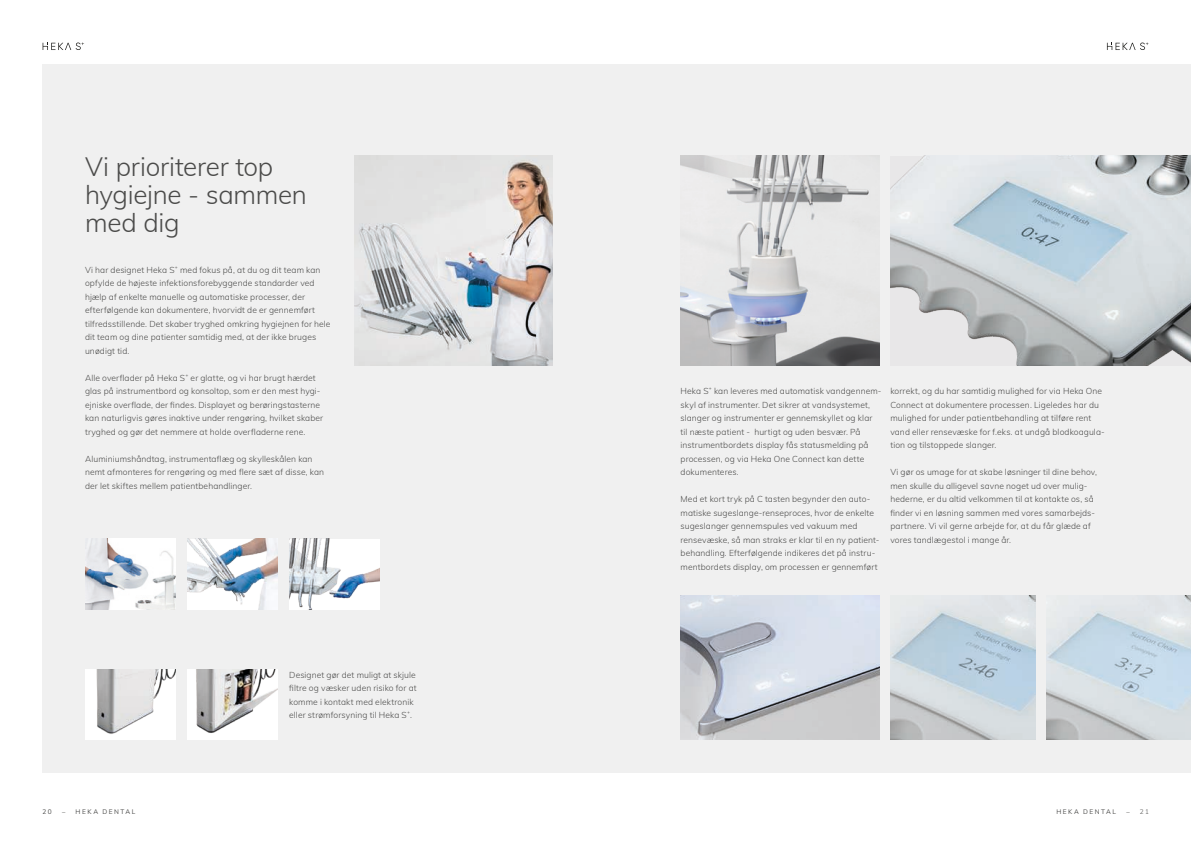
<style>
.page{position:relative;width:1191px;height:842px;background:#fff}
.page>*{position:absolute;margin:0;border:0;box-sizing:border-box;transform-origin:0 0}
.t1{font:300 26px/28px "Mulish";letter-spacing:-.01em;color:#4b4b4a}
.t2{font:300 8.5px/13.5px "Mulish";letter-spacing:.01em;color:#4b4b4a}
.t3{font:6.5px "Mulish";letter-spacing:.23em;color:#4b4b4a}
.t4{font:300 6.5px "Mulish";color:#4b4b4a}
.s1{font-weight:400}
</style>
<div class="page">
<svg style="left:43px;top:43px;width:41px;height:7px"></svg>
<svg style="left:1107px;top:43px;width:41px;height:7px"></svg>
<div style="left:43px;top:64px;width:1148px;height:708px;background:#f0f0f0"></div>
<img style="left:86px;top:669px;width:90px;height:71px">
<img style="left:187px;top:669px;width:91px;height:71px">
<img style="left:289px;top:539px;width:91px;height:70px">
<img style="left:85px;top:539px;width:91px;height:70px">
<img style="left:187px;top:539px;width:91px;height:70px">
<img style="left:1046px;top:595px;width:145px;height:145px">
<img style="left:890px;top:595px;width:145px;height:145px">
<img style="left:354px;top:156px;width:199px;height:210px">
<img style="left:680px;top:156px;width:199px;height:210px">
<img style="left:890px;top:156px;width:301px;height:210px">
<img style="left:680px;top:595px;width:199px;height:145px">
<h1 class="t1" style="left:85px;top:155px;width:223px">Vi prioriterer top hygiejne - sammen med dig</h1>
<p class="t2" style="left:85px;top:264px;width:247px">Vi har designet Heka S<sup>+</sup> med fokus på, at du og dit team kan opfylde de højeste infektionsforebyggende standarder ved hjælp af enkelte manuelle og automatiske processer, der efterfølgende kan dokumentere, hvorvidt de er gennemført tilfredsstillende. Det skaber tryghed omkring hygiejnen for hele dit team og dine patienter samtidig med, at der ikke bruges unødigt tid.</p>
<p class="t2" style="left:85px;top:371px;width:240px">Alle overflader på Heka S<sup>+</sup> er glatte, og vi har brugt hærdet glas på instrumentbord og konsoltop, som er den mest hygi&shy;ejniske overflade, der findes. Displayet og berøringstasterne kan naturligvis gøres inaktive under rengøring, hvilket skaber tryghed og gør det nemmere at holde overfladerne rene.</p>
<p class="t2" style="left:85px;top:452px;width:240px">Aluminiumshåndtag, instrumentaflæg og skylleskålen kan nemt afmonteres for rengøring og med flere sæt af disse, kan der let skiftes mellem patientbehandlinger.</p>
<p class="t2" style="left:289px;top:668px;width:129px">Designet gør det muligt at skjule filtre og væsker uden risiko for at komme i kontakt med elektronik eller strømforsyning til Heka S<sup>+</sup>.</p>
<p class="t2" style="left:680px;top:385px;width:202px">Heka S<sup>+</sup> kan leveres med automatisk vandgennem&shy;skyl af instrumenter. Det sikrer at vandsystemet, slanger og instrumenter er gennemskyllet og klar<br>til næste patient - hurtigt og uden besvær. På instrumentbordets display fås statusmelding på processen, og via Heka One Connect kan dette dokumenteres.</p>
<p class="t2" style="left:680px;top:493px;width:200px">Med et kort tryk på C tasten begynder den auto&shy;matiske sugeslange-renseproces, hvor de enkelte sugeslanger gennemspules ved vakuum med rensevæske, så man straks er klar til en ny patient&shy;behandling. Efterfølgende indikeres det på instru&shy;mentbordets display, om processen er gennemført</p>
<p class="t2" style="left:890px;top:385px;width:216px">korrekt, og du har samtidig mulighed for via Heka One Connect at dokumentere processen. Ligeledes har du mulighed for under patientbehandling at tilføre rent vand eller rensevæske for f.eks. at undgå blodkoagula&shy;tion og tilstoppede slanger.</p>
<p class="t2" style="left:890px;top:466px;width:208px">Vi gør os umage for at skabe løsninger til dine behov, men skulle du alligevel savne noget ud over mulig&shy;hederne, er du altid velkommen til at kontakte os, så finder vi en løsning sammen med vores samarbejds&shy;partnere. Vi vil gerne arbejde for, at du får glæde af vores tandlægestol i mange år.</p>
<p class="t3" style="left:43px;top:809px;width:11px">20</p>
<p class="t3" style="left:62px;top:809px;width:75px">– HEKA DENTAL</p>
<p class="t3" style="left:1056px;top:809px;width:61px">HEKA DENTAL</p>
<p class="t4" style="left:1126px;top:809px;width:24px"><span class="s1">–</span> 21</p>
</div>
